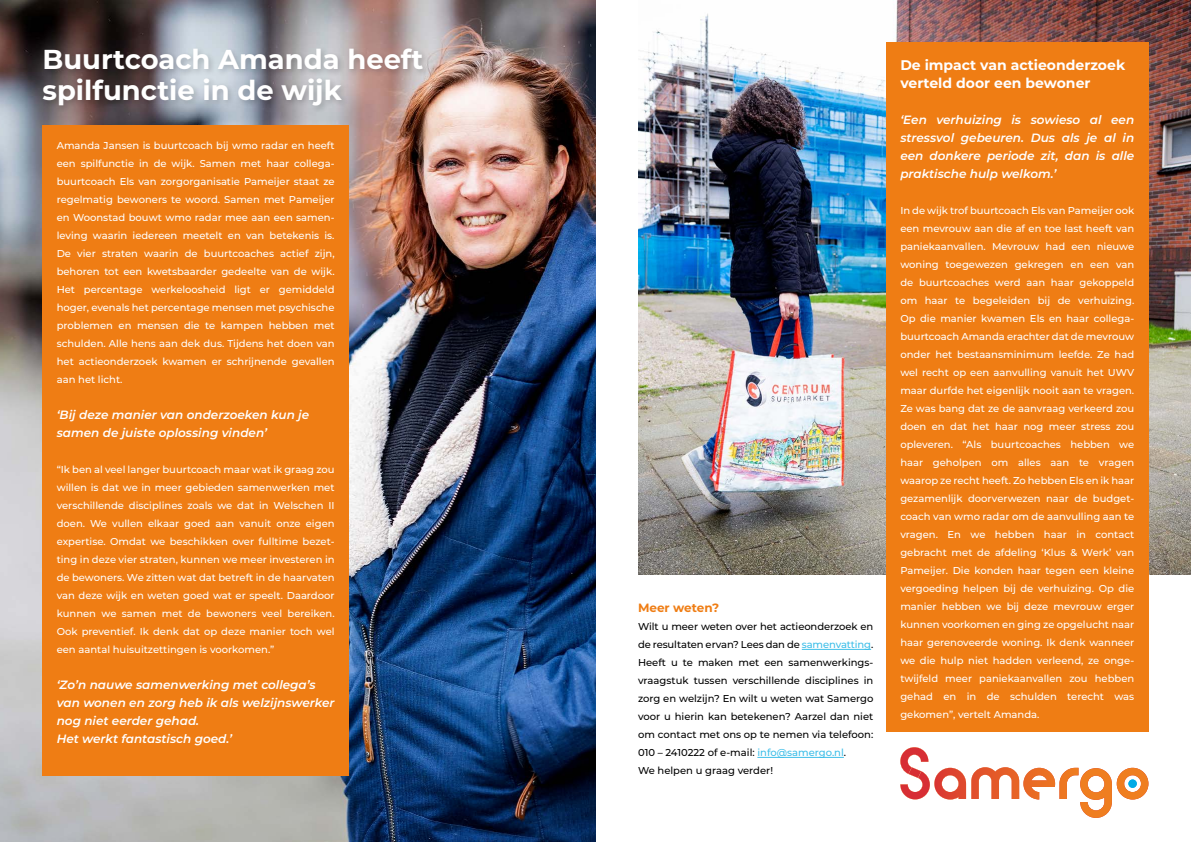
<style>
.page{position:relative;width:1191px;height:842px;background:#fff}
.page>*{position:absolute;margin:0;border:0;box-sizing:border-box;transform-origin:0 0}
.t1{font:700 27.4px/30.9px "Montserrat";color:#fff}
.t2{font:700 14px/17.5px "Montserrat";color:#fff}
.t3{font:italic 600 12px/18px "Montserrat";color:#fff}
.t4{font:700 12px "Montserrat";color:#ef7d14}
.t5{font:500 10px/18px "Montserrat";color:#fff;text-align:justify}
.t6{font:500 10px/18px "Montserrat";color:#000}
.s1{color:#3dbee8}
</style>
<div class="page">
<img style="left:638px;top:0;width:553px;height:574px">
<img style="left:0;top:0;width:595px;height:842px">
<hr style="left:802px;top:649px;width:69px;height:1px;background:#3dbee8">
<hr style="left:757px;top:757px;width:87px;height:1px;background:#3dbee8">
<div style="left:40px;top:45px;width:390px;height:68px;background:#000;opacity:.2"></div>
<svg style="left:900px;top:747px;width:248px;height:71px"></svg>
<div style="left:43px;top:125px;width:306px;height:650px;background:#ef7d14"></div>
<div style="left:886px;top:43px;width:262px;height:689px;background:#ef7d14"></div>
<h1 class="t1" style="left:43px;top:42px;width:382px">Buurtcoach Amanda heeft spilfunctie in de wijk</h1>
<p class="t5" style="left:57px;top:136px;width:279px">Amanda Jansen is buurtcoach bij wmo radar en heeft een spilfunctie in de wijk. Samen met haar collega&shy;buurtcoach Els van zorgorganisatie Pameijer staat ze regelmatig bewoners te woord. Samen met Pameijer en Woonstad bouwt wmo radar mee aan een samen&shy;leving waarin iedereen meetelt en van betekenis is.<br>De vier straten waarin de buurtcoaches actief zijn, behoren tot een kwetsbaarder gedeelte van de wijk.<br>Het percentage werkeloosheid ligt er gemiddeld hoger, evenals het percentage mensen met psychische problemen en mensen die te kampen hebben met schulden. Alle hens aan dek dus. Tijdens het doen van het actieonderzoek kwamen er schrijnende gevallen aan het licht.</p>
<p class="t3" style="left:57px;top:405px;width:254px">‘Bij deze manier van onderzoeken kun je samen de juiste oplossing vinden’</p>
<p class="t5" style="left:57px;top:460px;width:279px">“Ik ben al veel langer buurtcoach maar wat ik graag zou willen is dat we in meer gebieden samenwerken met verschillende disciplines zoals we dat in Welschen II doen. We vullen elkaar goed aan vanuit onze eigen expertise. Omdat we beschikken over fulltime bezet&shy;ting in deze vier straten, kunnen we meer investeren in de bewoners. We zitten wat dat betreft in de haarvaten van deze wijk en weten goed wat er speelt. Daardoor kunnen we samen met de bewoners veel bereiken.<br>Ook preventief. Ik denk dat op deze manier toch wel een aantal huisuitzettingen is voorkomen.”</p>
<p class="t3" style="left:57px;top:675px;width:279px">‘Zo’n nauwe samenwerking met collega’s van wonen en zorg heb ik als welzijnswerker nog niet eerder gehad.<br>Het werkt fantastisch goed.’</p>
<p class="t4" style="left:638px;top:599px;width:83px">Meer weten?</p>
<p class="t6" style="left:638px;top:617px;width:237px">Wilt u meer weten over het actieonderzoek en de resultaten ervan? Lees dan de <span class="s1">samenvatting</span>.<br>Heeft u te maken met een samenwerkings&shy;vraagstuk tussen verschillende disciplines in zorg en welzijn? En wilt u weten wat Samergo voor u hierin kan betekenen? Aarzel dan niet om contact met ons op te nemen via telefoon:<br>010 – 2410222 of e-mail: <span class="s1">info@samergo.nl</span>.<br>We helpen u graag verder!</p>
<h2 class="t2" style="left:900px;top:56px;width:226px">De impact van actieonderzoek verteld door een bewoner</h2>
<p class="t3" style="left:900px;top:110px;width:235px;text-align:justify">‘Een verhuizing is sowieso al een stressvol gebeuren. Dus als je al in een donkere periode zit, dan is alle praktische hulp welkom.’</p>
<p class="t5" style="left:900px;top:201px;width:235px">In de wijk trof buurtcoach Els van Pameijer ook een mevrouw aan die af en toe last heeft van paniekaanvallen. Mevrouw had een nieuwe woning toegewezen gekregen en een van de buurtcoaches werd aan haar gekoppeld om haar te begeleiden bij de verhuizing.<br>Op die manier kwamen Els en haar collega&shy;buurtcoach Amanda erachter dat de mevrouw onder het bestaansminimum leefde. Ze had wel recht op een aanvulling vanuit het UWV maar durfde het eigenlijk nooit aan te vragen.<br>Ze was bang dat ze de aanvraag verkeerd zou doen en dat het haar nog meer stress zou opleveren. “Als buurtcoaches hebben we haar geholpen om alles aan te vragen waarop ze recht heeft. Zo hebben Els en ik haar gezamenlijk doorverwezen naar de budget&shy;coach van wmo radar om de aanvulling aan te vragen. En we hebben haar in contact gebracht met de afdeling ‘Klus &amp; Werk’ van Pameijer. Die konden haar tegen een kleine vergoeding helpen bij de verhuizing. Op die manier hebben we bij deze mevrouw erger kunnen voorkomen en ging ze opgelucht naar haar gerenoveerde woning. Ik denk wanneer we die hulp niet hadden verleend, ze onge&shy;twijfeld meer paniekaanvallen zou hebben gehad en in de schulden terecht was gekomen”, vertelt Amanda.</p>
</div>
